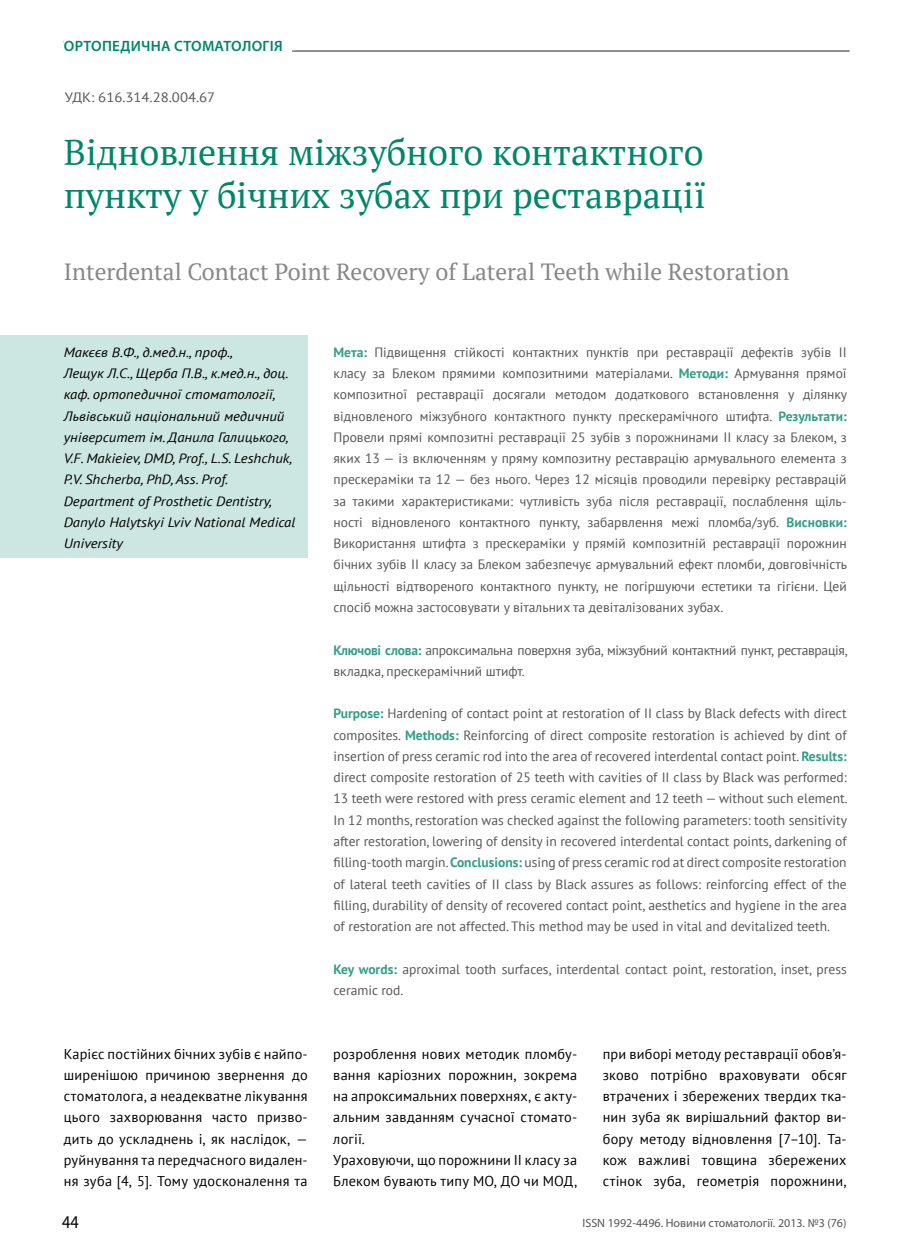
<style>
.page{position:relative;width:902px;height:1259px;background:#fff}
.page>*{position:absolute;margin:0;border:0;box-sizing:border-box;transform-origin:0 0}
.t1{font:36px/42px "PT Serif";color:#008669}
.t2{font:23.4px "PT Serif";color:#878786}
.t3{font:18px "Myriad Pro";color:#000;scale:.9 1}
.t4{font:600 15px "Myriad Pro";letter-spacing:.02em;color:#008669}
.t5{font:14.25px/21.3px "PT Sans";letter-spacing:.015em;color:#000;text-align:justify}
.t6{font:13.5px/21.3px "PT Sans";color:#565656;text-align:justify}
.t7{font:italic 13.5px/21.3px "PT Sans";color:#000;scale:1.09 1}
.t8{font:13.5px/21.3px "PT Sans";letter-spacing:-.02em;color:#565656}
.t9{font:13.5px "PT Sans";color:#565656;scale:1.09 1}
.t10{font:12px "Myriad Pro";color:#565656}
.s1{font-weight:700;color:#339e87}
</style>
<div class="page">
<hr style="left:151px;top:50px;width:698px;height:2px;background:#878786">
<div style="left:64px;top:40px;width:227px;height:20px;background:#fff"></div>
<div style="left:0;top:335px;width:308px;height:223px;background:#cce7e1"></div>
<p class="t4" style="left:64px;top:38px;width:222px">Терапевтична стоматологія</p>
<p class="t4" style="left:64px;top:38px;width:220px">ОРТОпедична стоматологія</p>
<p class="t9" style="left:65px;top:88px;width:139px">УДК: 616.314.28.004.67</p>
<h1 class="t1" style="left:64px;top:131px;width:644px">Відновлення міжзубного контактного пункту у бічних зубах при реставрації</h1>
<h2 class="t2" style="left:64px;top:256px;width:726px">Interdental Contact Point Recovery of Lateral Teeth while Restoration</h2>
<p class="t7" style="left:64px;top:341px;width:214px">Макєєв В.Ф., д.мед.н., проф.,<br>Лещук Л.С., Щерба П.В., к.мед.н., доц. каф. ортопедичної стоматології, Львівський національний медичний університет ім. Данила Галицького, V.F. Makieiev, DMD, Prof., L.S. Leshchuk, P.V. Shcherba, PhD, Ass. Prof.<br>Department of Prosthetic Dentistry, Danylo Halytskyi Lviv National Medical University</p>
<p class="t6" style="left:333px;top:341px;width:515px"><span class="s1">Мета:</span> Підвищення стійкості контактних пунктів при реставрації дефектів зубів ІІ класу за Блеком прямими композитними матеріалами. <span class="s1">Методи:</span> Армування прямої композитної реставрації досягали методом додаткового встановлення у ділянку відновленого міжзубного контактного пункту прескерамічного штифта. <span class="s1">Результати:<br></span>Провели прямі композитні реставрації 25 зубів з порожнинами ІІ класу за Блеком, з яких 13 — із включенням у пряму композитну реставрацію армувального елемента з прескераміки та 12 — без нього. Через 12 місяців проводили перевірку реставрацій за такими характеристиками: чутливість зуба після реставрації, послаблення щіль&shy;ності відновленого контактного пункту, забарвлення межі пломба/зуб. <span class="s1">Висновки:<br></span>Використання штифта з прескераміки у прямій композитній реставрації порожнин бічних зубів ІІ класу за Блеком забезпечує армувальний ефект пломби, довговічність щільності відтвореного контактного пункту, не погіршуючи естетики та гігієни. Цей спосіб можна застосовувати у вітальних та девіталізованих зубах.</p>
<p class="t8" style="left:333px;top:639px;width:515px"><span class="s1">Ключові слова:</span> апроксимальна поверхня зуба, міжзубний контактний пункт, реставрація, вкладка, прескерамічний штифт.</p>
<p class="t6" style="left:333px;top:702px;width:515px"><span class="s1">Purpose:</span> Hardening of contact point at restoration of II class by Black defects with direct composites. <span class="s1">Methods:</span> Reinforcing of direct composite restoration is achieved by dint of insertion of press ceramic rod into the area of recovered interdental contact point. <span class="s1">Results: </span>direct composite restoration of 25 teeth with cavities of II class by Black was performed:<br>13 teeth were restored with press ceramic element and 12 teeth — without such element.<br>In 12 months, restoration was checked against the following parameters: tooth sensitivity after restoration, lowering of density in recovered interdental contact points, darkening of filling-tooth margin. <span class="s1">Conclusions:</span> using of press ceramic rod at direct composite restoration of lateral teeth cavities of II class by Black assures as follows: reinforcing effect of the filling, durability of density of recovered contact point, aesthetics and hygiene in the area of restoration are not affected. This method may be used in vital and devitalized teeth.</p>
<p class="t6" style="left:333px;top:958px;width:514px"><span class="s1">Key words:</span> aproximal tooth surfaces, interdental contact point, restoration, inset, press ceramic rod.</p>
<p class="t5" style="left:64px;top:1042px;width:245px">Карієс постійних бічних зубів є найпо&shy;ширенішою причиною звернення до стоматолога, а неадекватне лікування цього захворювання часто призво&shy;дить до ускладнень і, як наслідок, — руйнування та передчасного видален&shy;ня зуба [4, 5]. Тому удосконалення та</p>
<p class="t5" style="left:333px;top:1042px;width:245px;text-align:left">розроблення нових методик пломбу&shy;вання каріозних порожнин, зокрема на апроксимальних поверхнях, є акту&shy;альним завданням сучасної стомато&shy;логії.<br>Ураховуючи, що порожнини ІІ класу за<br>Блеком бувають типу МО, ДО чи МОД,</p>
<p class="t5" style="left:602px;top:1042px;width:245px">при виборі методу реставрації обов’я&shy;зково потрібно враховувати обсяг втрачених і збережених твердих тка&shy;нин зуба як вирішальний фактор ви&shy;бору методу відновлення [7–10]. Та&shy;кож важливі товщина збережених стінок зуба, геометрія порожнини,</p>
<h3 class="t3" style="left:62px;top:1211px;width:20px">44</h3>
<p class="t10" style="left:582px;top:1215px;width:265px">ISSN 1992-4496. Новини стоматології. 2013. №3 (76)</p>
</div>
